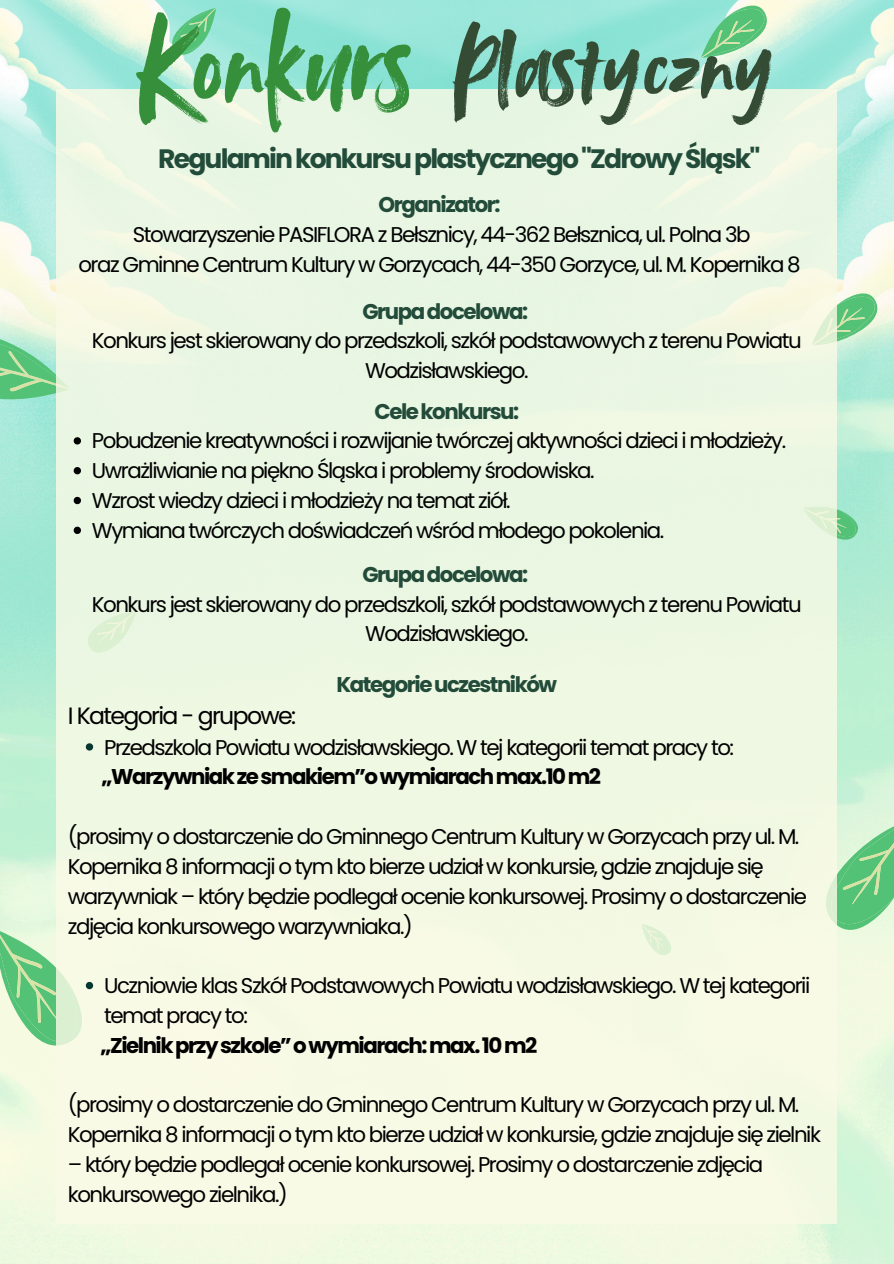
<style>
.page{position:relative;width:894px;height:1264px;background:#fff}
.page>*{position:absolute;margin:0;border:0;box-sizing:border-box;transform-origin:0 0}
.t1{font:129.3px "Avallon Alt";color:#358f3b}
.t2{font:109.5px "Avallon Alt";color:#354c34}
.t3{font:700 26.55px "Poppins";letter-spacing:-.07em;color:#234b3a}
.t4{font:23.55px "Poppins";letter-spacing:-.07em;color:#000}
.t5{font:21.3px/29.8px "Poppins";letter-spacing:-.07em;color:#000}
.t6{font:700 21.3px "Poppins";letter-spacing:-.07em;color:#000}
.t7{font:700 21.3px "Poppins";letter-spacing:-.07em;color:#234b3a}
</style>
<div class="page">
<img style="left:585px;top:0;width:308px;height:611px">
<img style="left:0;top:0;width:585px;height:611px">
<svg style="left:837px;top:501px;width:26px;height:50px"></svg>
<svg style="left:159px;top:0;width:63px;height:64px;background:#9ee1c5"></svg>
<svg style="left:694px;top:0;width:90px;height:81px;background:#a8e3c5"></svg>
<svg style="left:0;top:311px;width:56px;height:94px;background:#9fddb1"></svg>
<svg style="left:837px;top:796px;width:56px;height:151px;background:#a2dead"></svg>
<svg style="left:837px;top:280px;width:56px;height:89px;background:#b5e5c3"></svg>
<div style="left:56px;top:89px;width:781px;height:1134px;background:#eef8e3"></div>
<svg style="left:74px;top:437px;width:7px;height:7px"></svg>
<svg style="left:74px;top:467px;width:7px;height:7px"></svg>
<svg style="left:74px;top:497px;width:7px;height:7px"></svg>
<svg style="left:74px;top:526px;width:7px;height:8px"></svg>
<svg style="left:86px;top:743px;width:7px;height:7px"></svg>
<svg style="left:0;top:918px;width:105px;height:157px"></svg>
<h1 class="t1" style="left:137px;top:-11px;width:276px">Konkurs</h1>
<h2 class="t2" style="left:452px;top:2px;width:322px">Plastyczny</h2>
<p class="t3" style="left:158px;top:140px;width:603px">Regulaminkonkursuplastycznego"ZdrowyŚląsk"</p>
<p class="t7" style="left:378px;top:190px;width:123px">Organizator:</p>
<p class="t5" style="left:133px;top:220px;width:619px">Stowarzyszenie PASIFLORA z Bełsznicy, 44-362 Bełsznica, ul. Polna 3b</p>
<p class="t5" style="left:78px;top:249px;width:723px">oraz Gminne Centrum Kultury w Gorzycach, 44-350 Gorzyce, ul. M. Kopernika 8</p>
<p class="t7" style="left:362px;top:296px;width:167px">Grupadocelowa:</p>
<p class="t5" style="left:92px;top:326px;width:711px;text-align:center">Konkurs jest skierowany do przedszkoli, szkół podstawowych z terenu Powiatu<br>Wodzisławskiego.</p>
<p class="t7" style="left:374px;top:396px;width:146px">Celekonkursu:</p>
<p class="t5" style="left:92px;top:426px;width:695px">Pobudzenie kreatywności i rozwijanie twórczej aktywności dzieci i młodzieży.</p>
<p class="t5" style="left:92px;top:456px;width:504px">Uwrażliwianie na piękno Śląska i problemy środowiska.</p>
<p class="t5" style="left:92px;top:485px;width:420px">Wzrost wiedzy dzieci i młodzieży na temat ziół.</p>
<p class="t5" style="left:92px;top:515px;width:573px">Wymiana twórczych doświadczeń wśród młodego pokolenia.</p>
<h4 class="t7" style="left:362px;top:559px;width:167px">Grupadocelowa:</h4>
<p class="t5" style="left:92px;top:589px;width:711px;text-align:center">Konkurs jest skierowany do przedszkoli, szkół podstawowych z terenu Powiatu<br>Wodzisławskiego.</p>
<p class="t7" style="left:336px;top:669px;width:222px">Kategorieuczestników</p>
<p class="t4" style="left:68px;top:699px;width:230px">I Kategoria - grupowe:</p>
<p class="t5" style="left:104px;top:732px;width:631px">Przedszkola Powiatu wodzisławskiego. W tej kategorii temat pracy to:</p>
<p class="t6" style="left:102px;top:762px;width:501px">„Warzywniakzesmakiem”owymiarachmax.10m2</p>
<p class="t5" style="left:68px;top:821px;width:740px">(prosimy o dostarczenie do Gminnego Centrum Kultury w Gorzycach przy ul. M.<br>Kopernika 8 informacji o tym kto bierze udział w konkursie, gdzie znajduje się warzywniak – który będzie podlegał ocenie konkursowej. Prosimy o dostarczenie zdjęcia konkursowego warzywniaka.)</p>
<p class="t5" style="left:104px;top:970px;width:707px">Uczniowie klas Szkół Podstawowych Powiatu wodzisławskiego. W tej kategorii temat pracy to:</p>
<p class="t6" style="left:100px;top:1030px;width:438px">„Zielnikprzyszkole”owymiarach:max.10m2</p>
<h3 class="t5" style="left:68px;top:1090px;width:754px">(prosimy o dostarczenie do Gminnego Centrum Kultury w Gorzycach przy ul. M.<br>Kopernika 8 informacji o tym kto bierze udział w konkursie, gdzie znajduje się zielnik</h3>
<h3 class="t5" style="left:68px;top:1149px;width:696px">– który będzie podlegał ocenie konkursowej. Prosimy o dostarczenie zdjęcia konkursowego zielnika.)</h3>
</div>
